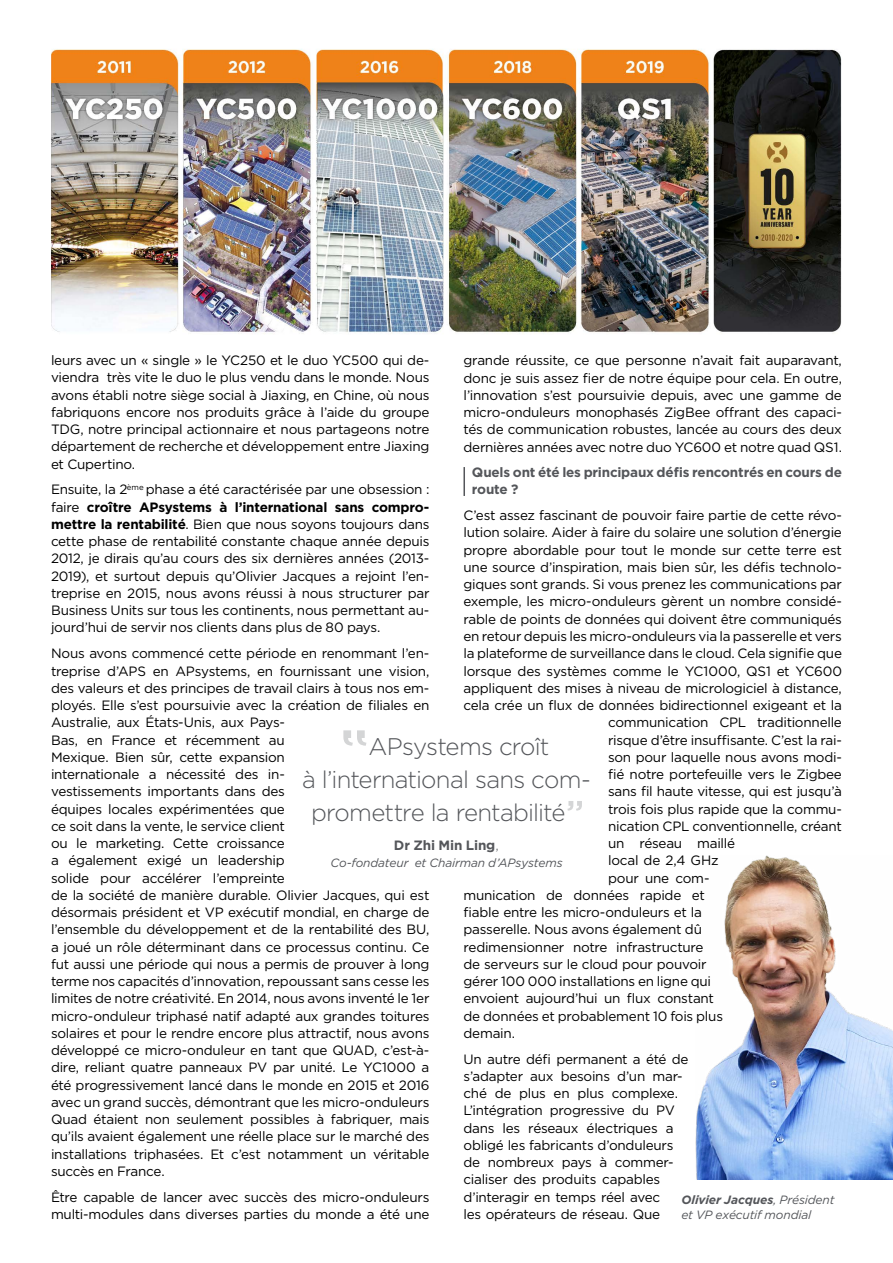
<style>
.page{position:relative;width:893px;height:1263px;background:#fff}
.page>*{position:absolute;margin:0;border:0;box-sizing:border-box;transform-origin:0 0}
.t1{font:300 24px "Gotham";letter-spacing:-.035em;color:#54565a}
.t2{font:13.5px/17.2px "Gotham";letter-spacing:-.02em;color:#000;text-align:justify}
.t3{font:700 13.5px/17.2px "Gotham";letter-spacing:-.015em;color:#54565a}
.t4{font:italic 12px/14.4px "Gotham";letter-spacing:-.01em;color:#54565a}
.s1{font-weight:700}
.s2{font-weight:300;font-size:15px}
</style>
<div class="page">
<img style="left:51px;top:49px;width:791px;height:285px">
<img style="left:696px;top:855px;width:197px;height:324px">
<hr style="left:463px;top:467px;width:2px;height:29px;background:#54565a">
<svg style="left:343px;top:730px;width:23px;height:16px"></svg>
<svg style="left:567px;top:801px;width:15px;height:10px"></svg>
<p class="t2" style="left:463px;top:352px;width:380px">grande réussite, ce que personne n’avait fait auparavant, donc je suis assez fier de notre équipe pour cela. En outre, l’innovation s’est poursuivie depuis, avec une gamme de micro-onduleurs monophasés ZigBee offrant des capaci&shy;tés de communication robustes, lancée au cours des deux dernières années avec notre duo YC600 et notre quad QS1.</p>
<p class="t3" style="left:472px;top:464px;width:372px">Quels ont été les principaux défis rencontrés en cours de route ?</p>
<p class="t2" style="left:463px;top:506px;width:380px">C’est assez fascinant de pouvoir faire partie de cette révo-</p>
<p class="t2" style="left:463px;top:524px;width:380px">lution solaire. Aider à faire du solaire une solution d’énergie</p>
<p class="t2" style="left:463px;top:541px;width:380px">propre abordable pour tout le monde sur cette terre est</p>
<p class="t2" style="left:463px;top:558px;width:380px">une source d’inspiration, mais bien sûr, les défis technolo-</p>
<p class="t2" style="left:463px;top:575px;width:380px">giques sont grands. Si vous prenez les communications par</p>
<p class="t2" style="left:463px;top:593px;width:380px">exemple, les micro-onduleurs gèrent un nombre considé-</p>
<p class="t2" style="left:463px;top:610px;width:380px">rable de points de données qui doivent être communiqués</p>
<p class="t2" style="left:463px;top:627px;width:380px">en retour depuis les micro-onduleurs via la passerelle et vers</p>
<p class="t2" style="left:463px;top:644px;width:380px">la plateforme de surveillance dans le cloud. Cela signifie que</p>
<p class="t2" style="left:463px;top:662px;width:380px">lorsque des systèmes comme le YC1000, QS1 et YC600</p>
<p class="t2" style="left:463px;top:679px;width:380px">appliquent des mises à niveau de micrologiciel à distance,</p>
<p class="t2" style="left:463px;top:696px;width:380px">cela crée un flux de données bidirectionnel exigeant et la</p>
<p class="t2" style="left:608px;top:713px;width:235px">communication CPL traditionnelle</p>
<p class="t2" style="left:608px;top:731px;width:235px">risque d’être insuffisante. C’est la rai-</p>
<p class="t2" style="left:608px;top:748px;width:235px">son pour laquelle nous avons modi-</p>
<p class="t2" style="left:608px;top:765px;width:235px">fié notre portefeuille vers le Zigbee</p>
<p class="t2" style="left:608px;top:783px;width:235px">sans fil haute vitesse, qui est jusqu’à</p>
<p class="t2" style="left:608px;top:800px;width:235px">trois fois plus rapide que la commu-</p>
<p class="t2" style="left:608px;top:817px;width:235px">nication CPL conventionnelle, créant</p>
<p class="t2" style="left:608px;top:834px;width:128px">un réseau maillé</p>
<p class="t2" style="left:608px;top:852px;width:112px">local de 2,4 GHz</p>
<p class="t2" style="left:608px;top:869px;width:103px">pour une com-</p>
<p class="t2" style="left:463px;top:886px;width:243px">munication de données rapide et</p>
<p class="t2" style="left:463px;top:903px;width:240px">fiable entre les micro-onduleurs et la</p>
<p class="t2" style="left:463px;top:921px;width:240px">passerelle. Nous avons également dû</p>
<p class="t2" style="left:463px;top:938px;width:242px">redimensionner notre infrastructure</p>
<p class="t2" style="left:463px;top:955px;width:245px">de serveurs sur le cloud pour pouvoir</p>
<p class="t2" style="left:463px;top:972px;width:249px">gérer 100 000 installations en ligne qui</p>
<p class="t2" style="left:463px;top:990px;width:252px">envoient aujourd’hui un flux constant</p>
<p class="t2" style="left:463px;top:1007px;width:261px">de données et probablement 10 fois plus</p>
<p class="t2" style="left:463px;top:1024px;width:53px">demain.</p>
<p class="t2" style="left:463px;top:1050px;width:227px;text-align:left">Un autre défi permanent a été de s’adapter aux besoins d’un mar&shy;ché de plus en plus complexe.<br>L’intégration progressive du PV dans les réseaux électriques a obligé les fabricants d’onduleurs de nombreux pays à commer&shy;cialiser des produits capables d’interagir en temps réel avec<br>les opérateurs de réseau. Que</p>
<p class="t2" style="left:51px;top:351px;width:380px">leurs avec un « single » le YC250 et le duo YC500 qui de&shy;viendra très vite le duo le plus vendu dans le monde. Nous avons établi notre siège social à Jiaxing, en Chine, où nous fabriquons encore nos produits grâce à l’aide du groupe TDG, notre principal actionnaire et nous partageons notre département de recherche et développement entre Jiaxing et Cupertino.</p>
<p class="t2" style="left:51px;top:481px;width:380px">Ensuite, la 2<sup>ème</sup> phase a été caractérisée par une obsession : faire <span class="s1">croître APsystems à l’international sans compro&shy;mettre la rentabilité</span>. Bien que nous soyons toujours dans cette phase de rentabilité constante chaque année depuis 2012, je dirais qu’au cours des six dernières années (2013- 2019), et surtout depuis qu’Olivier Jacques a rejoint l’en&shy;treprise en 2015, nous avons réussi à nous structurer par Business Units sur tous les continents, nous permettant au&shy;jourd’hui de servir nos clients dans plus de 80 pays.</p>
<p class="t2" style="left:51px;top:644px;width:380px;text-align:left">Nous avons commencé cette période en renommant l’en&shy;treprise d’APS en APsystems, en fournissant une vision, des valeurs et des principes de travail clairs à tous nos em&shy;ployés. Elle s’est poursuivie avec la création de filiales en Australie, aux États-Unis, aux Pays-<br>Bas, en France et récemment au<br>Mexique. Bien sûr, cette expansion<br>internationale a nécessité des in-<br>vestissements importants dans des<br>équipes locales expérimentées que<br>ce soit dans la vente, le service client<br>ou le marketing. Cette croissance<br>a également exigé un leadership<br>solide pour accélérer l’empreinte<br>de la société de manière durable. Olivier Jacques, qui est désormais président et VP exécutif mondial, en charge de l’ensemble du développement et de la rentabilité des BU, a joué un rôle déterminant dans ce processus continu. Ce fut aussi une période qui nous a permis de prouver à long terme nos capacités d’innovation, repoussant sans cesse les limites de notre créativité. En 2014, nous avons inventé le 1er micro-onduleur triphasé natif adapté aux grandes toitures solaires et pour le rendre encore plus attractif, nous avons développé ce micro-onduleur en tant que QUAD, c’est-à&shy;dire, reliant quatre panneaux PV par unité. Le YC1000 a été progressivement lancé dans le monde en 2015 et 2016 avec un grand succès, démontrant que les micro-onduleurs Quad étaient non seulement possibles à fabriquer, mais qu’ils avaient également une réelle place sur le marché des installations triphasées. Et c’est notamment un véritable succès en France.</p>
<p class="t2" style="left:51px;top:1188px;width:380px">Être capable de lancer avec succès des micro-onduleurs multi-modules dans diverses parties du monde a été une</p>
<h1 class="t1" style="left:368px;top:731px;width:183px">APsystems croît</h1>
<h1 class="t1" style="left:302px;top:764px;width:290px">à l’international sans com-</h1>
<h1 class="t1" style="left:311px;top:797px;width:256px">promettre la rentabilité</h1>
<p class="t3" style="left:394px;top:837px;width:107px">Dr Zhi Min Ling<span class="s2">,</span></p>
<p class="t4" style="left:330px;top:855px;width:234px">Co-fondateur et Chairman d’APsystems</p>
<p class="t4" style="left:681px;top:1193px;width:155px"><span class="s1">Olivier Jacques</span>, Président et VP exécutif mondial</p>
</div>
